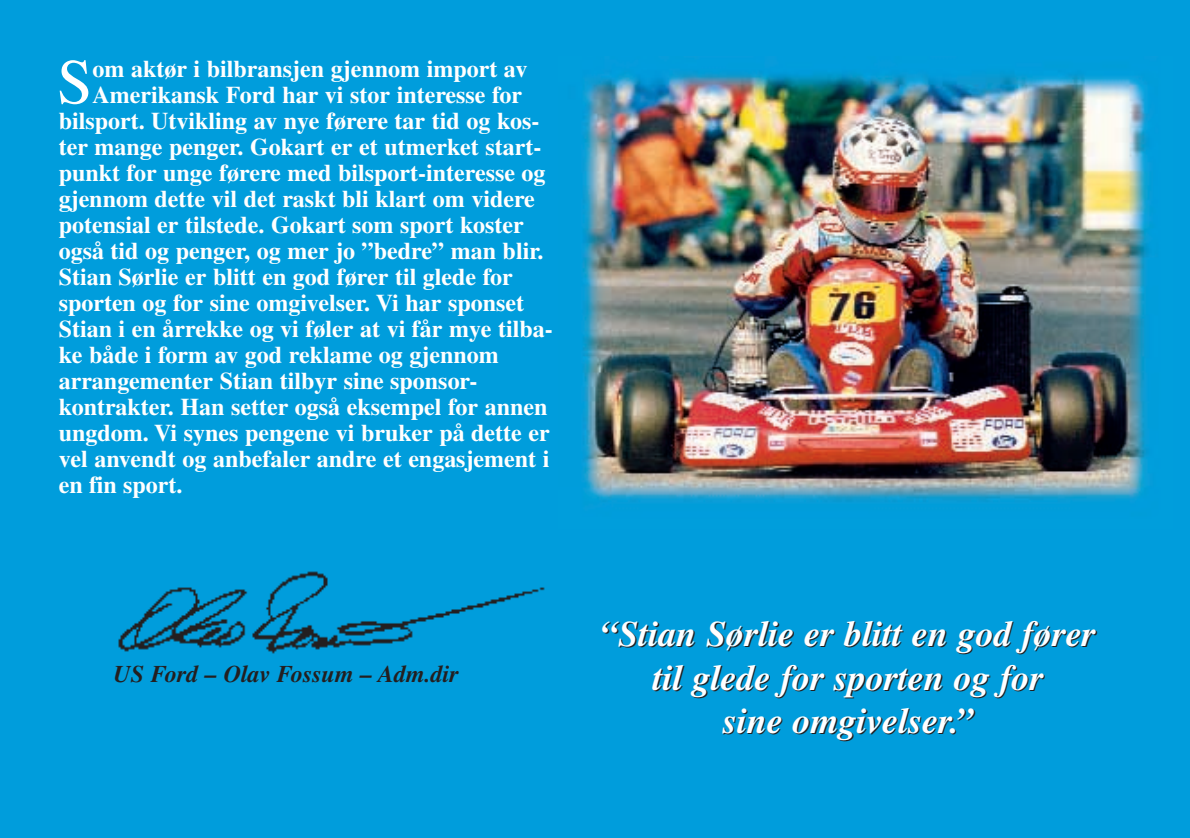
<style>
.page{position:relative;width:1190px;height:838px;background:#009ddc}
.page>*{position:absolute;margin:0;border:0;box-sizing:border-box;transform-origin:0 0}
.t1{font:64px "Times";color:#fff}
.t2{font:italic 700 36px/43.2px "Times";color:#fff;text-align:center}
.t3{font:700 24px "Times";color:#fff}
.t4{font:italic 700 24px "Times";color:#231f20}
</style>
<div class="page">
<img style="left:118px;top:571px;width:427px;height:83px">
<img style="left:582px;top:73px;width:567px;height:429px">
<h1 class="t1" style="left:57px;top:59px;width:37px">S</h1>
<p class="t3" style="left:92px;top:61px;width:436px">om aktør i bilbransjen gjennom import av</p>
<p class="t3" style="left:92px;top:87px;width:431px">Amerikansk Ford har vi stor interesse for</p>
<p class="t3" style="left:59px;top:113px;width:482px">bilsport. Utvikling av nye førere tar tid og kos-</p>
<p class="t3" style="left:59px;top:139px;width:484px">ter mange penger. Gokart er et utmerket start-</p>
<p class="t3" style="left:59px;top:165px;width:488px">punkt for unge førere med bilsport-interesse og</p>
<p class="t3" style="left:59px;top:191px;width:478px">gjennom dette vil det raskt bli klart om videre</p>
<p class="t3" style="left:59px;top:217px;width:467px">potensial er tilstede. Gokart som sport koster</p>
<p class="t3" style="left:59px;top:243px;width:486px">også tid og penger, og mer jo ”bedre” man blir.</p>
<p class="t3" style="left:59px;top:269px;width:456px">Stian Sørlie er blitt en god fører til glede for</p>
<p class="t3" style="left:59px;top:295px;width:467px">sporten og for sine omgivelser. Vi har sponset</p>
<p class="t3" style="left:59px;top:321px;width:496px">Stian i en årrekke og vi føler at vi får mye tilba-</p>
<p class="t3" style="left:59px;top:347px;width:442px">ke både i form av god reklame og gjennom</p>
<p class="t3" style="left:59px;top:373px;width:420px">arrangementer Stian tilbyr sine sponsor-</p>
<p class="t3" style="left:59px;top:399px;width:490px">kontrakter. Han setter også eksempel for annen</p>
<p class="t3" style="left:59px;top:425px;width:493px">ungdom. Vi synes pengene vi bruker på dette er</p>
<p class="t3" style="left:59px;top:451px;width:492px">vel anvendt og anbefaler andre et engasjement i</p>
<p class="t3" style="left:59px;top:477px;width:125px">en fin sport.</p>
<p class="t4" style="left:114px;top:665px;width:347px">US Ford – Olav Fossum – Adm.dir</p>
<h2 class="t2" style="left:601px;top:616px;width:497px">“Stian Sørlie er blitt en god fører til glede for sporten og for<br>sine omgivelser.”</h2>
</div>
